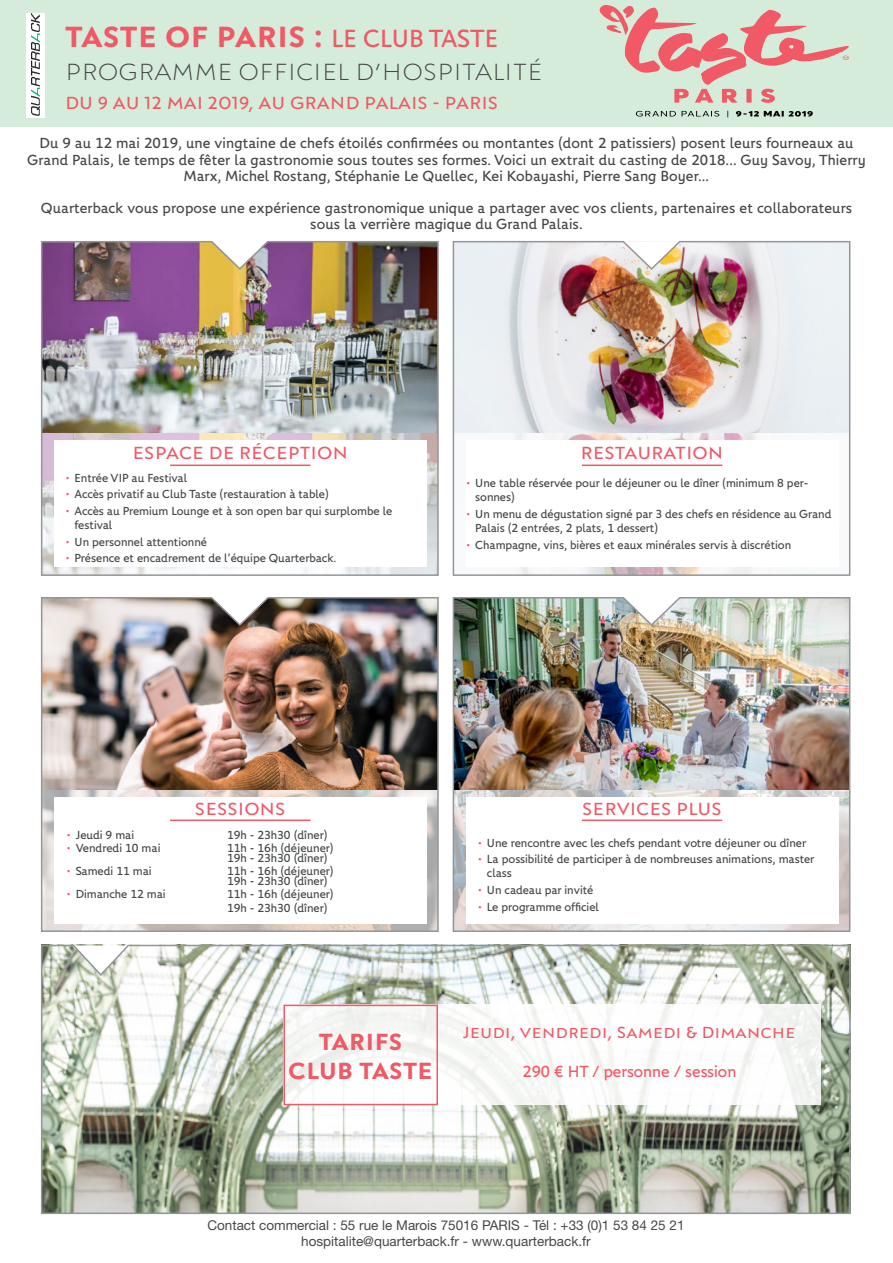
<style>
.page{position:relative;width:893px;height:1263px;background:#fff}
.page>*{position:absolute;margin:0;border:0;box-sizing:border-box;transform-origin:0 0}
.t1{font:700 30px "RG Title";color:#f05966}
.t2{font:300 24px "RG Title";color:#454848}
.t3{font:700 24px "RG Title";color:#f05966}
.t4{font:18px "RG Title";color:#f05966}
.t5{font:16.5px "RG Title";color:#f05966}
.t6{font:16.5px "RG Text";color:#f05966}
.t7{font:15px/16.5px "RG Text";letter-spacing:.01em;color:#454848;text-align:center}
.t8{font:13.5px "Helvetica Neue LT Std";color:#454848}
.t9{font:12px/14.4px "RG Text";color:#454848}
.s1{font-family:"RG Text";font-weight:400;font-size:25.5px}
.s2{font-weight:300;color:#f05966}
</style>
<div class="page">
<div style="left:0;top:0;width:893px;height:127px;background:#d6ecda"></div>
<div style="left:27px;top:13px;width:18px;height:104px;background:#fff"></div>
<img style="left:32px;top:14px;width:8px;height:101px">
<svg style="left:636px;top:111px;width:177px;height:6px"></svg>
<svg style="left:600px;top:5px;width:249px;height:98px"></svg>
<img style="left:41px;top:241px;width:398px;height:335px">
<img style="left:41px;top:597px;width:398px;height:335px">
<img style="left:452px;top:241px;width:399px;height:335px">
<img style="left:452px;top:597px;width:399px;height:335px">
<svg style="left:41px;top:944px;width:810px;height:271px"></svg>
<p class="t1" style="left:65px;top:19px;width:435px">TASTE OF PARIS : <span class="s1">LE CLUB TASTE</span></p>
<p class="t2" style="left:65px;top:58px;width:479px">PROGRAMME OFFICIEL D’HOSPITALITÉ</p>
<p class="t4" style="left:65px;top:93px;width:435px">DU 9 AU 12 MAI 2019, AU GRAND PALAIS - PARIS</p>
<p class="t7" style="left:27px;top:135px;width:840px">Du 9 au 12 mai 2019, une vingtaine de chefs étoilés confirmées ou montantes (dont 2 patissiers) posent leurs fourneaux au<br>Grand Palais, le temps de fêter la gastronomie sous toutes ses formes. Voici un extrait du casting de 2018... Guy Savoy, Thierry<br>Marx, Michel Rostang, Stéphanie Le Quellec, Kei Kobayashi, Pierre Sang Boyer...</p>
<p class="t7" style="left:41px;top:199px;width:813px">Quarterback vous propose une expérience gastronomique unique a partager avec vos clients, partenaires et collaborateurs sous la verrière magique du Grand Palais.</p>
<p class="t4" style="left:133px;top:442px;width:217px">ESPACE DE RÉCEPTION</p>
<p class="t9" style="left:66px;top:470px;width:122px"><span class="s2">•</span> Entrée VIP au Festival</p>
<p class="t9" style="left:66px;top:487px;width:264px"><span class="s2">•</span> Accès privatif au Club Taste (restauration à table)</p>
<p class="t9" style="left:75px;top:503px;width:319px;text-indent:-9px"><span class="s2">•</span> Accès au Premium Lounge et à son open bar qui surplombe le festival</p>
<p class="t9" style="left:66px;top:534px;width:142px"><span class="s2">•</span> Un personnel attentionné</p>
<p class="t9" style="left:66px;top:551px;width:272px"><span class="s2">•</span> Présence et encadrement de l’équipe Quarterback.</p>
<p class="t4" style="left:580px;top:442px;width:145px">RESTAURATION</p>
<p class="t9" style="left:475px;top:476px;width:335px;text-indent:-9px"><span class="s2">•</span> Une table réservée pour le déjeuner ou le dîner (minimum 8 per&shy;sonnes)</p>
<p class="t9" style="left:475px;top:506px;width:358px;text-indent:-9px"><span class="s2">•</span> Un menu de dégustation signé par 3 des chefs en résidence au Grand<br>Palais (2 entrées, 2 plats, 1 dessert)</p>
<p class="t9" style="left:467px;top:537px;width:326px"><span class="s2">•</span> Champagne, vins, bières et eaux minérales servis à discrétion</p>
<p class="t4" style="left:195px;top:798px;width:92px">SESSIONS</p>
<p class="t9" style="left:67px;top:828px;width:68px"><span class="s2">•</span> Jeudi 9 mai</p>
<p class="t9" style="left:227px;top:828px;width:102px">19h - 23h30 (dîner)</p>
<p class="t9" style="left:67px;top:840px;width:95px"><span class="s2">•</span> Vendredi 10 mai</p>
<p class="t9" style="left:227px;top:842px;width:108px;line-height:10.5px">11h - 16h (déjeuner)<br>19h - 23h30 (dîner)</p>
<p class="t9" style="left:67px;top:863px;width:86px"><span class="s2">•</span> Samedi 11 mai</p>
<p class="t9" style="left:227px;top:865px;width:108px;line-height:10.5px">11h - 16h (déjeuner)<br>19h - 23h30 (dîner)</p>
<p class="t9" style="left:67px;top:887px;width:100px"><span class="s2">•</span> Dimanche 12 mai</p>
<p class="t9" style="left:227px;top:887px;width:108px">11h - 16h (déjeuner)<br>19h - 23h30 (dîner)</p>
<p class="t4" style="left:582px;top:798px;width:141px">SERVICES PLUS</p>
<p class="t9" style="left:478px;top:835px;width:329px"><span class="s2">•</span> Une rencontre avec les chefs pendant votre déjeuner ou dîner</p>
<p class="t9" style="left:487px;top:852px;width:329px;text-indent:-9px"><span class="s2">•</span> La possibilité de participer à de nombreuses animations, master class</p>
<p class="t9" style="left:478px;top:883px;width:116px"><span class="s2">•</span> Un cadeau par invité</p>
<p class="t9" style="left:478px;top:899px;width:122px"><span class="s2">•</span> Le programme officiel</p>
<p class="t3" style="left:319px;top:1028px;width:85px">TARIFS</p>
<p class="t3" style="left:288px;top:1057px;width:146px">CLUB TASTE</p>
<p class="t5" style="left:463px;top:1022px;width:334px">Jeudi, vendredi, Samedi &amp; Dimanche</p>
<p class="t6" style="left:522px;top:1062px;width:215px">290 € HT / personne / session</p>
<p class="t8" style="left:207px;top:1217px;width:479px">Contact commercial : 55 rue le Marois 75016 PARIS - Tél : +33 (0)1 53 84 25 21</p>
<p class="t8" style="left:301px;top:1233px;width:291px">hospitalite@quarterback.fr - www.quarterback.fr</p>
</div>
